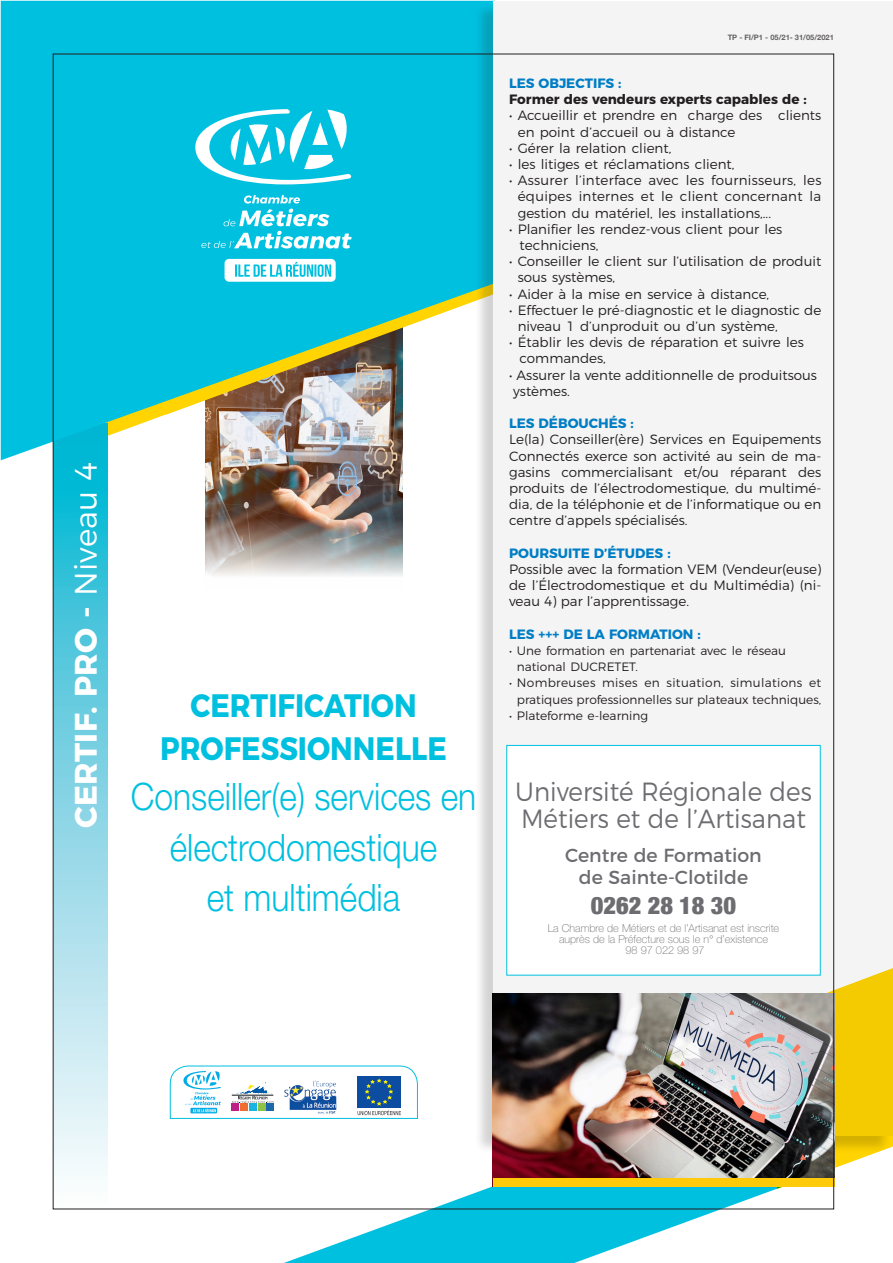
<style>
.page{position:relative;width:893px;height:1263px;background:#fff}
.page>*{position:absolute;margin:0;border:0;box-sizing:border-box;transform-origin:0 0}
.t1{font:300 37.8px/50.4px "Helvetica Neue";color:#00c0df;text-align:center;scale:.89 1}
.t2{font:700 32.4px/43.2px "Montserrat";color:#00c0df;text-align:center;scale:.89 1}
.t3{font:700 31.05px "Montserrat";letter-spacing:.01em;color:#fff}
.t4{font:300 26.25px/27px "Montserrat";color:#6d6d71;scale:.93 1}
.t5{font:900 condensed 24.3px "Helvetica Neue";color:#6d6d71}
.t6{font:18.9px/22.6px "Montserrat";color:#6d6d71;text-align:center}
.t7{font:300 13.5px/16.2px "Montserrat";color:#231f20}
.t8{font:700 13.5px "Montserrat";color:#007ec5}
.t9{font:700 13.5px "Montserrat";color:#231f20}
.t10{font:300 12.15px/16.2px "Montserrat";color:#231f20}
.t11{font:100 10.95px/10.8px "Helvetica Neue";color:#6d6d71;text-align:center}
.t12{font:700 7.5px "Helvetica Neue";color:#231f20}
.s1{font-weight:300}
</style>
<div class="page">
<img style="left:205px;top:460px;width:197px;height:116px">
<svg style="left:55px;top:460px;width:52px;height:716px;background:#85d6e6"></svg>
<svg style="left:1px;top:1px;width:492px;height:459px;background:#14c0db"></svg>
<div style="left:474px;top:3px;width:417px;height:1151px;background:#231f20;opacity:.2"></div>
<div style="left:493px;top:1px;width:400px;height:1134px;background:#f4f4f4"></div>
<svg style="left:104px;top:109px;width:389px;height:328px;background:#44c4d1"></svg>
<svg style="left:170px;top:942px;width:723px;height:321px"></svg>
<div style="left:493px;top:1178px;width:341px;height:8px;background:#feca0a"></div>
<div style="left:507px;top:745px;width:313px;height:230px;background:#fff"></div>
<h3 class="t3" style="left:60px;top:828px;width:368px;rotate:-90deg">CERTIF. PRO - <span class="s1">Niveau 4</span></h3>
<h2 class="t2" style="left:160px;top:681px;width:324px">CERTIFICATION<br>PROFESSIONNELLE</h2>
<h1 class="t1" style="left:131px;top:771px;width:390px">Conseiller(e) services en électrodomestique<br>et multimédia</h1>
<p class="t12" style="left:728px;top:33px;width:108px">TP - FI/P1 - 05/21- 31/05/2021</p>
<p class="t8" style="left:509px;top:72px;width:114px">LES OBJECTIFS :</p>
<p class="t9" style="left:509px;top:88px;width:299px">Former des vendeurs experts capables de :</p>
<p class="t7" style="left:518px;top:106px;width:305px;text-indent:-9px">• Accueillir et prendre en charge des clients en point d’accueil ou à distance</p>
<p class="t7" style="left:509px;top:139px;width:164px">• Gérer la relation client,</p>
<p class="t7" style="left:509px;top:155px;width:227px">• les litiges et réclamations client,</p>
<p class="t7" style="left:518px;top:171px;width:305px;text-align:justify;text-indent:-9px">• Assurer l’interface avec les fournisseurs, les équipes internes et le client concernant la gestion du matériel, les installations,...</p>
<p class="t7" style="left:520px;top:220px;width:264px;text-indent:-11px">• Planifier les rendez-vous client pour les techniciens,</p>
<p class="t7" style="left:518px;top:252px;width:305px;text-indent:-9px">• Conseiller le client sur l’utilisation de produit sous systèmes,</p>
<p class="t7" style="left:509px;top:285px;width:262px">• Aider à la mise en service à distance,</p>
<p class="t7" style="left:518px;top:301px;width:305px;text-indent:-9px">• Effectuer le pré-diagnostic et le diagnostic de niveau 1 d’unproduit ou d’un système,</p>
<p class="t7" style="left:520px;top:333px;width:286px;text-indent:-11px">• Établir les devis de réparation et suivre les commandes,</p>
<p class="t7" style="left:513px;top:366px;width:305px;text-indent:-4px">• Assurer la vente additionnelle de produitsous ystèmes.</p>
<p class="t8" style="left:509px;top:412px;width:126px">LES DÉBOUCHÉS :</p>
<p class="t7" style="left:509px;top:430px;width:314px;text-align:justify">Le(la) Conseiller(ère) Services en Equipements Connectés exerce son activité au sein de ma&shy;gasins commercialisant et/ou réparant des produits de l’électrodomestique, du multimé&shy;dia, de la téléphonie et de l’informatique ou en centre d’appels spécialisés.</p>
<p class="t8" style="left:509px;top:542px;width:163px">POURSUITE D’ÉTUDES :</p>
<p class="t7" style="left:509px;top:560px;width:314px;text-align:justify">Possible avec la formation VEM (Vendeur(euse) de l’Électrodomestique et du Multimédia) (ni&shy;veau 4) par l’apprentissage.</p>
<p class="t8" style="left:509px;top:623px;width:193px">LES +++ DE LA FORMATION :</p>
<p class="t10" style="left:517px;top:642px;width:271px;text-indent:-8px">• Une formation en partenariat avec le réseau national DUCRETET.</p>
<p class="t10" style="left:509px;top:674px;width:314px;text-align:right">• Nombreuses mises en situation, simulations et pratiques professionnelles sur plateaux techniques,</p>
<p class="t10" style="left:509px;top:706px;width:140px">• Plateforme e-learning</p>
<h3 class="t4" style="left:515px;top:775px;width:320px">Université Régionale des<br>Métiers et de l’Artisanat</h3>
<h3 class="t6" style="left:565px;top:842px;width:198px">Centre de Formation de Sainte-Clotilde</h3>
<h3 class="t5" style="left:591px;top:885px;width:147px">0262 28 18 30</h3>
<p class="t11" style="left:548px;top:923px;width:233px">La Chambre de Métiers et de l’Artisanat est inscrite auprès de la Préfecture sous le n° d’existence<br>98 97 022 98 97</p>
</div>
